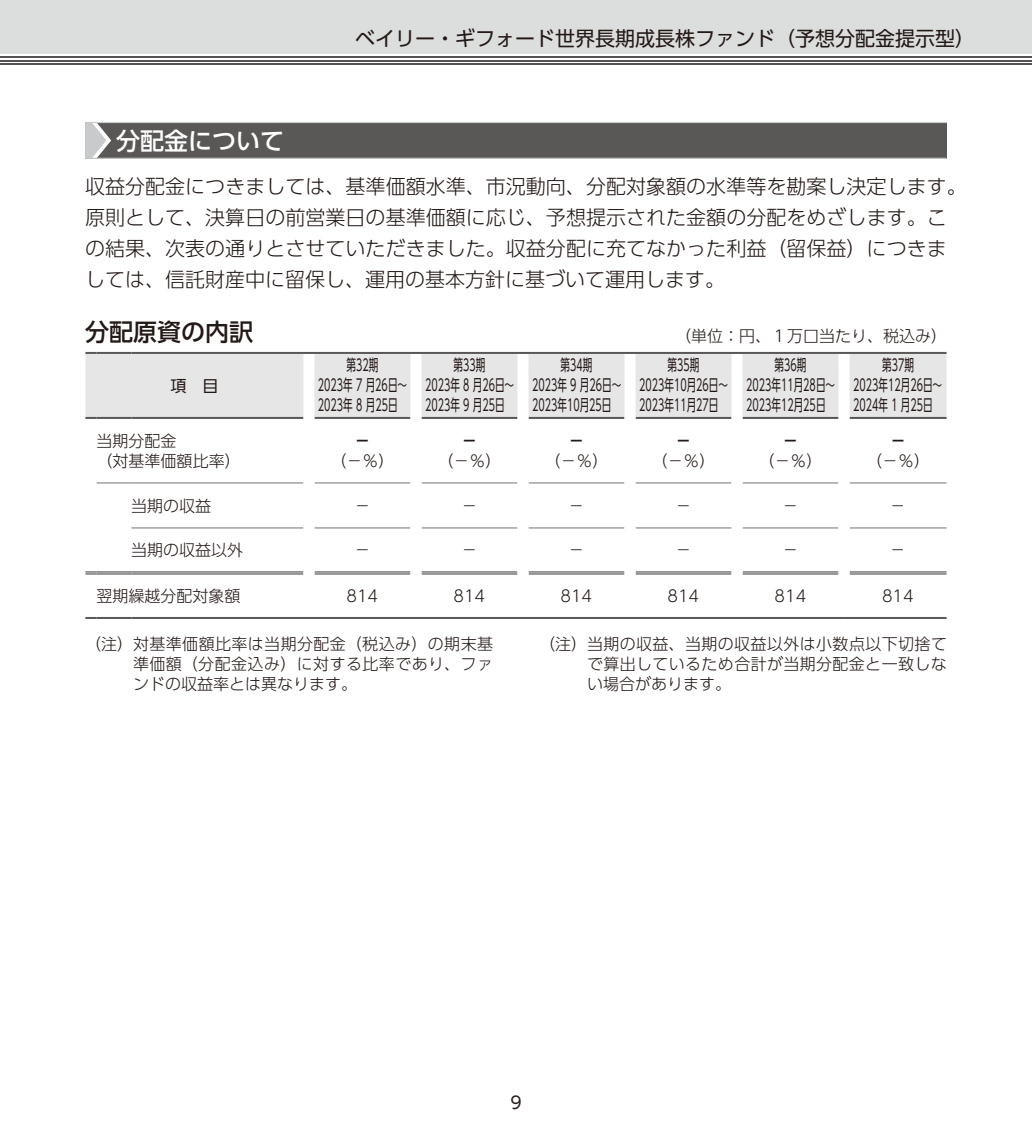
<style>
.page{position:relative;width:1032px;height:1134px;background:#fff}
.page>*{position:absolute;margin:0;border:0;box-sizing:border-box;transform-origin:0 0}
.t1{font:500 24px "UD Shin Go Pro";color:#fff}
.t2{font:500 24px "UD Shin Go Pro";color:#231916}
.t3{font:300 20px/31px "UD Shin Go Pro";color:#231916}
.t4{font:20px "UD Shin Go Pro";color:#231916}
.t5{font:17px "UD Shin Go Pro";color:#231916}
.t6{font:300 16px/20px "UD Shin Go Pro";color:#231916;text-align:justify}
.t7{font:16px/20px "UD Shin Go Pro";color:#231916;scale:.6 1}
.t8{font:700 16px "UD Shin Go Pro De";color:#231916}
.t9{font:16px "UD Shin Go Pro";color:#231916}
</style>
<div class="page">
<div style="left:0;top:0;width:1032px;height:54px;background:#dcdddd"></div>
<hr style="left:0;top:63px;width:1032px;height:2px;background:#545252">
<hr style="left:0;top:60px;width:1032px;height:1px;background:#545252">
<hr style="left:0;top:56px;width:1032px;height:2px;background:#545252">
<div style="left:85px;top:122px;width:862px;height:36px;background:#595857"></div>
<hr style="left:85px;top:158px;width:861px;height:1px;background:#c9cacb">
<hr style="left:85px;top:122px;width:862px;height:1px;background:#c9cacb">
<svg style="left:85px;top:123px;width:26px;height:35px"></svg>
<div style="left:85px;top:354px;width:861px;height:63px;background:#e6e6e7"></div>
<hr style="left:314px;top:483px;width:96px;height:1px;background:#727272">
<hr style="left:421px;top:483px;width:96px;height:1px;background:#727272">
<hr style="left:528px;top:483px;width:96px;height:1px;background:#727272">
<hr style="left:635px;top:483px;width:96px;height:1px;background:#727272">
<hr style="left:742px;top:483px;width:96px;height:1px;background:#727272">
<hr style="left:849px;top:483px;width:97px;height:1px;background:#727272">
<hr style="left:314px;top:528px;width:96px;height:1px;background:#727272">
<hr style="left:421px;top:528px;width:96px;height:1px;background:#727272">
<hr style="left:528px;top:528px;width:96px;height:1px;background:#727272">
<hr style="left:635px;top:528px;width:96px;height:1px;background:#727272">
<hr style="left:742px;top:528px;width:96px;height:1px;background:#727272">
<hr style="left:849px;top:528px;width:97px;height:1px;background:#727272">
<hr style="left:131px;top:483px;width:172px;height:1px;background:#727272">
<hr style="left:131px;top:528px;width:172px;height:1px;background:#727272">
<hr style="left:97px;top:483px;width:34px;height:1px;background:#727272">
<svg style="left:85px;top:417px;width:12px;height:2px"></svg>
<hr style="left:97px;top:417px;width:34px;height:2px;background:#595857">
<hr style="left:131px;top:417px;width:172px;height:2px;background:#595857">
<hr style="left:314px;top:417px;width:96px;height:2px;background:#595857">
<hr style="left:421px;top:417px;width:96px;height:2px;background:#595857">
<hr style="left:528px;top:417px;width:96px;height:2px;background:#595857">
<hr style="left:635px;top:417px;width:96px;height:2px;background:#595857">
<hr style="left:742px;top:417px;width:96px;height:2px;background:#595857">
<hr style="left:849px;top:417px;width:97px;height:2px;background:#595857">
<svg style="left:85px;top:571px;width:12px;height:3px"></svg>
<hr style="left:97px;top:571px;width:34px;height:1px;background:#595857">
<hr style="left:97px;top:573px;width:34px;height:1px;background:#595857">
<hr style="left:131px;top:571px;width:172px;height:1px;background:#595857">
<hr style="left:131px;top:573px;width:172px;height:1px;background:#595857">
<hr style="left:314px;top:571px;width:96px;height:1px;background:#595857">
<hr style="left:314px;top:573px;width:96px;height:1px;background:#595857">
<hr style="left:421px;top:571px;width:96px;height:1px;background:#595857">
<hr style="left:421px;top:573px;width:96px;height:1px;background:#595857">
<hr style="left:528px;top:571px;width:96px;height:1px;background:#595857">
<hr style="left:528px;top:573px;width:96px;height:1px;background:#595857">
<hr style="left:635px;top:571px;width:96px;height:1px;background:#595857">
<hr style="left:635px;top:573px;width:96px;height:1px;background:#595857">
<hr style="left:742px;top:571px;width:96px;height:1px;background:#595857">
<hr style="left:742px;top:573px;width:96px;height:1px;background:#595857">
<hr style="left:849px;top:571px;width:97px;height:1px;background:#595857">
<hr style="left:849px;top:573px;width:97px;height:1px;background:#595857">
<div style="left:303px;top:354px;width:11px;height:19px;background:#fff"></div>
<div style="left:303px;top:373px;width:11px;height:45px;background:#fff"></div>
<div style="left:410px;top:354px;width:11px;height:19px;background:#fff"></div>
<div style="left:517px;top:354px;width:11px;height:19px;background:#fff"></div>
<div style="left:624px;top:354px;width:11px;height:19px;background:#fff"></div>
<div style="left:731px;top:354px;width:11px;height:19px;background:#fff"></div>
<div style="left:838px;top:354px;width:11px;height:19px;background:#fff"></div>
<div style="left:410px;top:373px;width:11px;height:45px;background:#fff"></div>
<div style="left:517px;top:373px;width:11px;height:45px;background:#fff"></div>
<div style="left:624px;top:373px;width:11px;height:45px;background:#fff"></div>
<div style="left:731px;top:373px;width:11px;height:45px;background:#fff"></div>
<div style="left:838px;top:373px;width:11px;height:45px;background:#fff"></div>
<svg style="left:85px;top:352px;width:12px;height:2px"></svg>
<hr style="left:97px;top:352px;width:34px;height:2px;background:#595857">
<hr style="left:131px;top:352px;width:178px;height:2px;background:#595857">
<hr style="left:309px;top:352px;width:107px;height:2px;background:#595857">
<hr style="left:416px;top:352px;width:107px;height:2px;background:#595857">
<hr style="left:523px;top:352px;width:107px;height:2px;background:#595857">
<hr style="left:630px;top:352px;width:107px;height:2px;background:#595857">
<hr style="left:737px;top:352px;width:107px;height:2px;background:#595857">
<hr style="left:844px;top:352px;width:102px;height:2px;background:#595857">
<svg style="left:85px;top:617px;width:12px;height:2px"></svg>
<hr style="left:97px;top:617px;width:34px;height:2px;background:#595857">
<hr style="left:131px;top:617px;width:178px;height:2px;background:#595857">
<hr style="left:309px;top:617px;width:107px;height:2px;background:#595857">
<hr style="left:416px;top:617px;width:107px;height:2px;background:#595857">
<hr style="left:523px;top:617px;width:107px;height:2px;background:#595857">
<hr style="left:630px;top:617px;width:107px;height:2px;background:#595857">
<hr style="left:737px;top:617px;width:107px;height:2px;background:#595857">
<hr style="left:844px;top:617px;width:102px;height:2px;background:#595857">
<p class="t4" style="left:355px;top:22px;width:621px">ベイリー・ギフォード世界長期成長株ファンド（予想分配金提示型）</p>
<h1 class="t1" style="left:116px;top:121px;width:170px">分配金について</h1>
<p class="t3" style="left:85px;top:170px;width:883px">収益分配金につきましては、基準価額水準、市況動向、分配対象額の水準等を勘案し決定します。原則として、決算日の前営業日の基準価額に応じ、予想提示された金額の分配をめざします。この結果、次表の通りとさせていただきました。収益分配に充てなかった利益（留保益）につきましては、信託財産中に留保し、運用の基本方針に基づいて運用します。</p>
<h1 class="t2" style="left:85px;top:312px;width:170px">分配原資の内訳</h1>
<p class="t6" style="left:675px;top:325px;width:273px">（単位：円、１万口当たり、税込み）</p>
<p class="t9" style="left:170px;top:372px;width:49px">項　目</p>
<p class="t7" style="left:346px;top:354px;width:55px">第32期</p>
<p class="t7" style="left:453px;top:354px;width:55px">第33期</p>
<p class="t7" style="left:560px;top:354px;width:55px">第34期</p>
<p class="t7" style="left:667px;top:354px;width:55px">第35期</p>
<p class="t7" style="left:774px;top:354px;width:55px">第36期</p>
<p class="t7" style="left:882px;top:354px;width:55px">第37期</p>
<p class="t7" style="left:318px;top:374px;width:150px">2023年７月26日～<br>2023年８月25日</p>
<p class="t7" style="left:425px;top:374px;width:150px">2023年８月26日～<br>2023年９月25日</p>
<p class="t7" style="left:532px;top:374px;width:150px">2023年９月26日～<br>2023年10月25日</p>
<p class="t7" style="left:639px;top:374px;width:150px">2023年10月26日～<br>2023年11月27日</p>
<p class="t7" style="left:746px;top:374px;width:150px">2023年11月28日～<br>2023年12月25日</p>
<p class="t7" style="left:853px;top:374px;width:150px">2023年12月26日～<br>2024年１月25日</p>
<p class="t6" style="left:97px;top:430px;width:145px">当期分配金<br>（対基準価額比率）</p>
<p class="t8" style="left:354px;top:427px;width:17px">－</p>
<p class="t8" style="left:461px;top:427px;width:17px">－</p>
<p class="t8" style="left:568px;top:427px;width:17px">－</p>
<p class="t8" style="left:675px;top:427px;width:17px">－</p>
<p class="t8" style="left:782px;top:427px;width:17px">－</p>
<p class="t8" style="left:890px;top:427px;width:17px">－</p>
<p class="t6" style="left:330px;top:450px;width:65px">（－％）</p>
<p class="t6" style="left:437px;top:450px;width:65px">（－％）</p>
<p class="t6" style="left:544px;top:450px;width:65px">（－％）</p>
<p class="t6" style="left:651px;top:450px;width:65px">（－％）</p>
<p class="t6" style="left:758px;top:450px;width:65px">（－％）</p>
<p class="t6" style="left:866px;top:450px;width:65px">（－％）</p>
<p class="t6" style="left:131px;top:495px;width:81px">当期の収益</p>
<p class="t6" style="left:354px;top:495px;width:17px">－</p>
<p class="t6" style="left:461px;top:495px;width:17px">－</p>
<p class="t6" style="left:568px;top:495px;width:17px">－</p>
<p class="t6" style="left:675px;top:495px;width:17px">－</p>
<p class="t6" style="left:782px;top:495px;width:17px">－</p>
<p class="t6" style="left:890px;top:495px;width:17px">－</p>
<p class="t6" style="left:131px;top:539px;width:113px">当期の収益以外</p>
<p class="t6" style="left:354px;top:539px;width:17px">－</p>
<p class="t6" style="left:461px;top:539px;width:17px">－</p>
<p class="t6" style="left:568px;top:539px;width:17px">－</p>
<p class="t6" style="left:675px;top:539px;width:17px">－</p>
<p class="t6" style="left:782px;top:539px;width:17px">－</p>
<p class="t6" style="left:890px;top:539px;width:17px">－</p>
<p class="t6" style="left:97px;top:585px;width:145px">翌期繰越分配対象額</p>
<p class="t6" style="left:346px;top:585px;width:33px">814</p>
<p class="t6" style="left:453px;top:585px;width:33px">814</p>
<p class="t6" style="left:560px;top:585px;width:33px">814</p>
<p class="t6" style="left:667px;top:585px;width:33px">814</p>
<p class="t6" style="left:774px;top:585px;width:33px">814</p>
<p class="t6" style="left:882px;top:585px;width:33px">814</p>
<p class="t6" style="left:133px;top:633px;width:361px;text-indent:-48px">（注）対基準価額比率は当期分配金（税込み）の期末基準価額（分配金込み）に対する比率であり、ファンドの収益率とは異なります。</p>
<p class="t6" style="left:587px;top:633px;width:361px;text-indent:-48px">（注）当期の収益、当期の収益以外は小数点以下切捨てで算出しているため合計が当期分配金と一致しない場合があります。</p>
<p class="t5" style="left:510px;top:1089px;width:13px">9</p>
</div>
